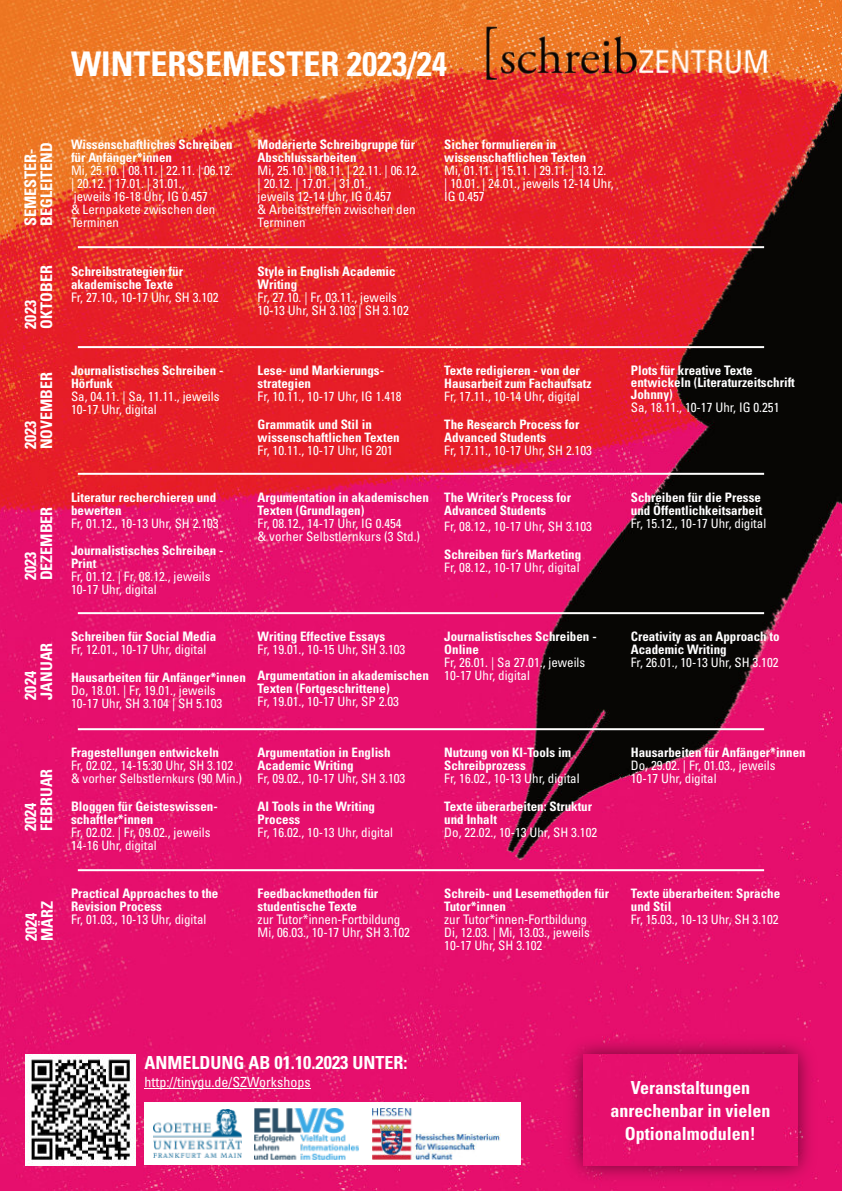
<style>
.page{position:relative;width:842px;height:1191px;background:#fff}
.page>*{position:absolute;margin:0;border:0;box-sizing:border-box;transform-origin:0 0}
.t1{font:700 condensed 34px "Univers LT Std";color:#fff}
.t2{font:700 condensed 18px/23px "Univers LT Std";color:#fff;text-align:center}
.t3{font:700 condensed 16px/16px "Univers LT Std";color:#fff}
.t4{font:condensed 14px "Univers LT Std";color:#fff}
.t5{font:700 condensed 13.1px/13px "Univers LT Std";color:#fff}
.t6{font:condensed 13.1px/13px "Univers LT Std";color:#fff}
.t7{font:condensed 13px/13px "Univers LT Std";color:#fff}
.t8{font:700 condensed 13px/13px "Univers LT Std";color:#fff}
.s1{font-size:13.1px}
.s2{font-size:18.5px}
</style>
<div class="page">
<img style="left:0;top:0;width:842px;height:1191px">
<img style="left:563px;top:1035px;width:254px;height:150px">
<div style="left:583px;top:1055px;width:214px;height:110px;background:#e60f6d"></div>
<div style="left:145px;top:1102px;width:376px;height:63px;background:#fff"></div>
<img style="left:372px;top:1108px;width:129px;height:51px">
<img style="left:255px;top:1108px;width:104px;height:51px">
<img style="left:153px;top:1109px;width:88px;height:48px">
<hr style="left:145px;top:1088px;width:166px;height:1px;background:#fff">
<img style="left:26px;top:1054px;width:110px;height:111px">
<hr style="left:78px;top:869px;width:686px;height:2px;background:#fff">
<hr style="left:78px;top:728px;width:686px;height:2px;background:#fff">
<hr style="left:78px;top:612px;width:686px;height:2px;background:#fff">
<hr style="left:78px;top:473px;width:686px;height:2px;background:#fff">
<hr style="left:78px;top:346px;width:686px;height:2px;background:#fff">
<hr style="left:78px;top:246px;width:686px;height:2px;background:#fff">
<img style="left:478px;top:16px;width:295px;height:68px">
<h1 class="t1" style="left:71px;top:51px;width:377px">WINTERSEMESTER 2023/24</h1>
<p class="t3" style="left:25px;top:226px;width:85px;rotate:-90deg">SEMESTER-<br>BEGLEITEND</p>
<p class="t8" style="left:71px;top:140px;width:163px">Wissenschaftliches Schreiben für Anfänger*innen</p>
<p class="t7" style="left:71px;top:166px;width:163px">Mi, 25.10. | 08.11. | 22.11. | 06.12. | 20.12. | 17.01. | 31.01.,<br>jeweils 16-18 Uhr, IG 0.457<br>&amp; Lernpakete zwischen den<br>Terminen</p>
<p class="t8" style="left:258px;top:140px;width:159px">Moderierte Schreibgruppe für<br>Abschlussarbeiten</p>
<p class="t7" style="left:258px;top:166px;width:163px">Mi, 25.10. | 08.11. | 22.11. | 06.12. | 20.12. | 17.01. | 31.01.,<br>jeweils 12-14 Uhr, IG 0.457<br>&amp; Arbeitstreffen zwischen den<br>Terminen</p>
<p class="t3" style="left:25px;top:329px;width:65px;rotate:-90deg">2023<br>OKTOBER</p>
<p class="t5" style="left:71px;top:266px;width:113px">Schreibstrategien für akademische Texte</p>
<p class="t6" style="left:71px;top:292px;width:149px">Fr, 27.10., 10-17 Uhr, SH 3.102</p>
<p class="t5" style="left:258px;top:266px;width:140px">Style in English Academic<br>Writing</p>
<p class="t6" style="left:258px;top:292px;width:153px">Fr, 27.10. | Fr, 03.11., jeweils<br>10-13 Uhr, SH 3.103 | SH 3.102</p>
<p class="t3" style="left:25px;top:449px;width:79px;rotate:-90deg">2023<br>NOVEMBER</p>
<p class="t8" style="left:71px;top:365px;width:154px">Journalistisches Schreiben -<br>Hörfunk</p>
<p class="t7" style="left:71px;top:391px;width:150px">Sa, 04.11. | Sa, 11.11., jeweils<br>10-17 Uhr, digital</p>
<p class="t5" style="left:258px;top:365px;width:128px">Lese- und Markierungs&shy;strategien</p>
<p class="t6" style="left:258px;top:391px;width:146px">Fr, 10.11., 10-17 Uhr, IG 1.418</p>
<p class="t8" style="left:258px;top:419px;width:144px">Grammatik und Stil in wissenschaftlichen Texten</p>
<p class="t7" style="left:258px;top:445px;width:137px">Fr, 10.11., 10-17 Uhr, IG 201</p>
<p class="t3" style="left:25px;top:580px;width:75px;rotate:-90deg">2023<br>DEZEMBER</p>
<p class="t3" style="left:25px;top:699px;width:58px;rotate:-90deg">2024<br>JANUAR</p>
<p class="t8" style="left:71px;top:492px;width:147px">Literatur recherchieren und bewerten</p>
<p class="t7" style="left:71px;top:518px;width:149px">Fr, 01.12., 10-13 Uhr, SH 2.103</p>
<p class="t8" style="left:71px;top:546px;width:154px">Journalistisches Schreiben -<br>Print</p>
<p class="t7" style="left:71px;top:572px;width:141px">Fr, 01.12. | Fr, 08.12., jeweils<br>10-17 Uhr, digital</p>
<p class="t8" style="left:258px;top:492px;width:173px">Argumentation in akademischen<br>Texten (Grundlagen)</p>
<p class="t7" style="left:258px;top:518px;width:164px">Fr, 08.12., 14-17 Uhr, IG 0.454<br>&amp; vorher Selbstlernkurs (3 Std.)</p>
<p class="t5" style="left:71px;top:631px;width:147px">Schreiben für Social Media</p>
<p class="t6" style="left:71px;top:644px;width:137px">Fr, 12.01., 10-17 Uhr, digital</p>
<p class="t8" style="left:71px;top:672px;width:176px">Hausarbeiten für Anfänger*innen</p>
<p class="t7" style="left:71px;top:685px;width:153px">Do, 18.01. | Fr, 19.01., jeweils<br>10-17 Uhr, SH 3.104 | SH 5.103</p>
<p class="t8" style="left:258px;top:631px;width:129px">Writing Effective Essays</p>
<p class="t7" style="left:258px;top:644px;width:149px">Fr, 19.01., 10-15 Uhr, SH 3.103</p>
<p class="t8" style="left:258px;top:670px;width:173px">Argumentation in akademischen<br>Texten (Fortgeschrittene)</p>
<p class="t7" style="left:258px;top:696px;width:143px">Fr, 19.01., 10-17 Uhr, SP 2.03</p>
<p class="t3" style="left:25px;top:831px;width:64px;rotate:-90deg">2024<br>FEBRUAR</p>
<p class="t3" style="left:25px;top:941px;width:41px;rotate:-90deg">2024<br>MÄRZ</p>
<p class="t8" style="left:71px;top:748px;width:150px">Fragestellungen entwickeln</p>
<p class="t7" style="left:71px;top:761px;width:173px">Fr, 02.02., 14-15:30 Uhr, SH 3.102 &amp; vorher Selbstlernkurs (90 Min.)</p>
<p class="t5" style="left:71px;top:801px;width:148px">Bloggen für Geisteswissen&shy;schaftler*innen</p>
<p class="t7" style="left:71px;top:827px;width:141px"><span class="s1">Fr, 02.02.</span> | Fr, 09.02., jeweils<br>14-16 Uhr, digital</p>
<p class="t5" style="left:71px;top:888px;width:149px">Practical Approaches to the<br>Revision Process</p>
<p class="t6" style="left:71px;top:914px;width:137px">Fr, 01.03., 10-13 Uhr, digital</p>
<p class="t8" style="left:258px;top:748px;width:134px">Argumentation in English<br>Academic Writing</p>
<p class="t7" style="left:258px;top:774px;width:149px">Fr, 09.02., 10-17 Uhr, SH 3.103</p>
<p class="t8" style="left:258px;top:801px;width:119px">AI Tools in the Writing<br>Process</p>
<p class="t7" style="left:258px;top:827px;width:137px">Fr, 16.02., 10-13 Uhr, digital</p>
<p class="t5" style="left:258px;top:888px;width:122px">Feedbackmethoden für studentische Texte</p>
<p class="t6" style="left:258px;top:914px;width:154px">zur Tutor*innen-Fortbildung<br>Mi, 06.03., 10-17 Uhr, SH 3.102</p>
<p class="t8" style="left:444px;top:140px;width:144px">Sicher formulieren in wissenschaftlichen Texten</p>
<p class="t7" style="left:444px;top:166px;width:171px">Mi, 01.11. | 15.11. | 29.11. | 13.12.<br>| 10.01. | 24.01., jeweils 12-14 Uhr,<br>IG 0.457</p>
<p class="t8" style="left:444px;top:365px;width:149px">Texte redigieren - von der<br>Hausarbeit zum Fachaufsatz</p>
<p class="t7" style="left:444px;top:391px;width:137px">Fr, 17.11., 10-14 Uhr, digital</p>
<p class="t8" style="left:444px;top:419px;width:137px">The Research Process for<br>Advanced Students</p>
<p class="t7" style="left:444px;top:445px;width:149px">Fr, 17.11., 10-17 Uhr, SH 2.103</p>
<p class="t8" style="left:444px;top:492px;width:128px">The Writer’s Process for<br>Advanced Students</p>
<p class="t7" style="left:444px;top:522px;width:149px">Fr, 08.12., 10-17 Uhr, SH 3.103</p>
<p class="t8" style="left:444px;top:550px;width:139px">Schreiben für’s Marketing</p>
<p class="t7" style="left:444px;top:563px;width:137px">Fr, 08.12., 10-17 Uhr, digital</p>
<p class="t8" style="left:444px;top:631px;width:154px">Journalistisches Schreiben -<br>Online</p>
<p class="t7" style="left:444px;top:657px;width:143px">Fr, 26.01. | Sa 27.01., jeweils<br>10-17 Uhr, digital</p>
<p class="t8" style="left:444px;top:748px;width:128px">Nutzung von KI-Tools im<br>Schreibprozess</p>
<p class="t7" style="left:444px;top:774px;width:137px">Fr, 16.02., 10-13 Uhr, digital</p>
<p class="t8" style="left:444px;top:801px;width:149px">Texte überarbeiten: Struktur und Inhalt</p>
<p class="t7" style="left:444px;top:827px;width:154px">Do, 22.02., 10-13 Uhr, SH 3.102</p>
<p class="t8" style="left:444px;top:888px;width:166px">Schreib- und Lesemethoden für<br>Tutor*innen</p>
<p class="t6" style="left:444px;top:914px;width:144px">zur Tutor*innen-Fortbildung</p>
<p class="t7" style="left:444px;top:927px;width:147px">Di, 12.03. | Mi, 13.03., jeweils<br>10-17 Uhr, SH 3.102</p>
<p class="t5" style="left:631px;top:366px;width:166px;line-height:12px">Plots für kreative Texte entwickeln (Literaturzeitschrift<br>Johnny)</p>
<p class="t6" style="left:631px;top:402px;width:150px">Sa, 18.11., 10-17 Uhr, IG 0.251</p>
<p class="t8" style="left:631px;top:492px;width:133px">Schreiben für die Presse und Öffentlichkeitsarbeit</p>
<p class="t7" style="left:631px;top:518px;width:137px">Fr, 15.12., 10-17 Uhr, digital</p>
<p class="t8" style="left:631px;top:631px;width:150px">Creativity as an Approach to<br>Academic Writing</p>
<p class="t7" style="left:631px;top:657px;width:149px">Fr, 26.01., 10-13 Uhr, SH 3.102</p>
<p class="t8" style="left:631px;top:748px;width:176px">Hausarbeiten für Anfänger*innen</p>
<p class="t7" style="left:631px;top:761px;width:146px">Do, 29.02. | Fr, 01.03., jeweils<br>10-17 Uhr, digital</p>
<p class="t8" style="left:631px;top:888px;width:151px">Texte überarbeiten: Sprache und Stil</p>
<p class="t7" style="left:631px;top:914px;width:149px">Fr, 15.03., 10-13 Uhr, SH 3.102</p>
<h2 class="t2" style="left:145px;top:1053px;width:264px">ANMELDUNG AB <span class="s2">01.10.2023</span> UNTER:</h2>
<p class="t4" style="left:145px;top:1077px;width:168px">http://tinygu.de/SZWorkshops</p>
<h2 class="t2" style="left:610px;top:1078px;width:161px">Veranstaltungen anrechenbar in vielen<br>Optionalmodulen!</h2>
</div>
